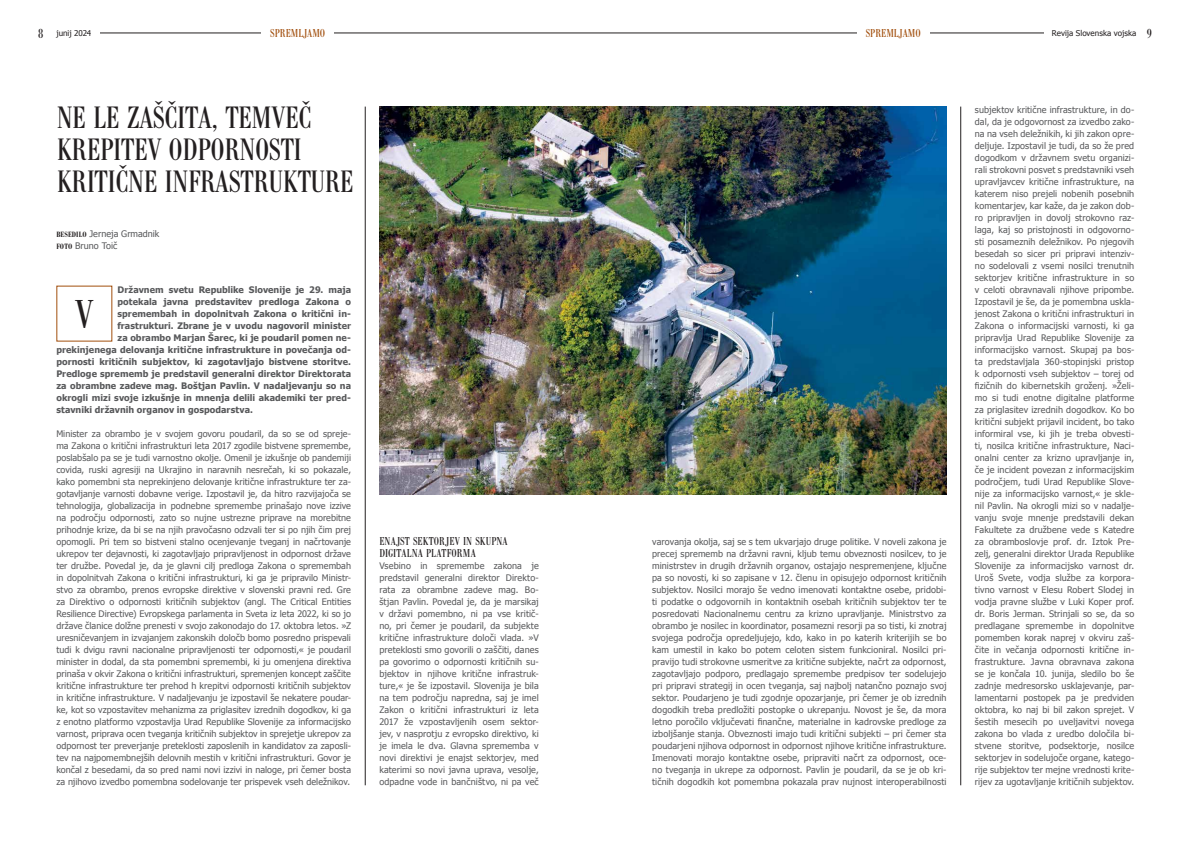
<style>
.page{position:relative;width:1191px;height:842px;background:#fff}
.page>*{position:absolute;margin:0;border:0;box-sizing:border-box;transform-origin:0 0}
.t1{font:condensed 42px "Bodoni Ant TEE";color:#231f20}
.t2{font:condensed 32.2px/32.2px "Bodoni Ant TEE";letter-spacing:-.015em;color:#231f20}
.t3{font:condensed 12px/12px "Bodoni Ant TEE";letter-spacing:.005em;color:#231f20}
.t4{font:condensed 12px "Bodoni Ant TEE";color:#a14e0c}
.t5{font:9px/12px "Tahoma";letter-spacing:.01em;color:#58595b;text-align:justify}
.t6{font:700 9px "Tahoma";letter-spacing:.005em;color:#58595b}
.t7{font:8px "Tahoma";color:#231f20}
.s1{font-family:"Bodoni Ant TEE";font-stretch:condensed;font-size:14px}
.s2{font-family:"Bodoni Ant TEE";font-weight:600;font-stretch:condensed;font-size:8px;color:#231f20}
</style>
<div class="page">
<hr style="left:14px;top:33px;width:1030px;height:1px;background:#231f20">
<div style="left:0;top:21px;width:99px;height:23px;background:#fff"></div>
<div style="left:262px;top:23px;width:72px;height:20px;background:#fff"></div>
<div style="left:857px;top:23px;width:72px;height:20px;background:#fff"></div>
<img style="left:379px;top:107px;width:567px;height:388px">
<hr style="left:960px;top:107px;width:1px;height:678px;background:#231f20">
<hr style="left:365px;top:107px;width:1px;height:678px;background:#231f20">
<p class="t7" style="left:38px;top:28px;width:54px"><span class="s1">8</span> junij 2024</p>
<h3 class="t4" style="left:270px;top:27px;width:56px">SPREMLJAMO</h3>
<h3 class="t4" style="left:865px;top:27px;width:56px">SPREMLJAMO</h3>
<p class="t7" style="left:1052px;top:28px;width:101px">Revija Slovenska vojska <span class="s1">9</span></p>
<h2 class="t2" style="left:57px;top:102px;width:299px">NE LE ZAŠČITA, TEMVEČ<br>KREPITEV ODPORNOSTI<br>KRITIČNE INFRASTRUKTURE</h2>
<p class="t5" style="left:56px;top:227px;width:104px"><span class="s2">BESEDILO</span> Jerneja Grmadnik<br><span class="s2">FOTO</span> Bruno Toič</p>
<p class="t6" style="left:117px;top:284px;width:235px">Državnem svetu Republike Slovenije je 29. maja</p>
<p class="t6" style="left:117px;top:296px;width:235px">potekala javna predstavitev predloga Zakona o</p>
<p class="t6" style="left:117px;top:308px;width:235px">spremembah in dopolnitvah Zakona o kritični in-</p>
<p class="t6" style="left:117px;top:320px;width:235px">frastrukturi. Zbrane je v uvodu nagovoril minister</p>
<p class="t6" style="left:117px;top:332px;width:235px">za obrambo Marjan Šarec, ki je poudaril pomen ne-</p>
<p class="t6" style="left:56px;top:344px;width:296px">prekinjenega delovanja kritične infrastrukture in povečanja od-</p>
<p class="t6" style="left:56px;top:356px;width:296px">pornosti kritičnih subjektov, ki zagotavljajo bistvene storitve.</p>
<p class="t6" style="left:56px;top:368px;width:296px">Predloge sprememb je predstavil generalni direktor Direktorata</p>
<p class="t6" style="left:56px;top:380px;width:296px">za obrambne zadeve mag. Boštjan Pavlin. V nadaljevanju so na</p>
<p class="t6" style="left:56px;top:392px;width:296px">okrogli mizi svoje izkušnje in mnenja delili akademiki ter pred-</p>
<p class="t6" style="left:56px;top:404px;width:198px">stavniki državnih organov in gospodarstva.</p>
<p class="t5" style="left:56px;top:427px;width:296px">Minister za obrambo je v svojem govoru poudaril, da so se od spreje&shy;ma Zakona o kritični infrastrukturi leta 2017 zgodile bistvene spremembe, poslabšalo pa se je tudi varnostno okolje. Omenil je izkušnje ob pandemiji covida, ruski agresiji na Ukrajino in naravnih nesrečah, ki so pokazale, kako pomembni sta neprekinjeno delovanje kritične infrastrukture ter za&shy;gotavljanje varnosti dobavne verige. Izpostavil je, da hitro razvijajoča se tehnologija, globalizacija in podnebne spremembe prinašajo nove izzive na področju odpornosti, zato so nujne ustrezne priprave na morebitne prihodnje krize, da bi se na njih pravočasno odzvali ter si po njih čim prej opomogli. Pri tem so bistveni stalno ocenjevanje tveganj in načrtovanje ukrepov ter dejavnosti, ki zagotavljajo pripravljenost in odpornost države ter družbe. Povedal je, da je glavni cilj predloga Zakona o spremembah in dopolnitvah Zakona o kritični infrastrukturi, ki ga je pripravilo Ministr&shy;stvo za obrambo, prenos evropske direktive v slovenski pravni red. Gre za Direktivo o odpornosti kritičnih subjektov (angl. The Critical Entities Resilience Directive) Evropskega parlamenta in Sveta iz leta 2022, ki so jo države članice dolžne prenesti v svojo zakonodajo do 17. oktobra letos. »Z uresničevanjem in izvajanjem zakonskih določb bomo posredno prispevali tudi k dvigu ravni nacionalne pripravljenosti ter odpornosti,« je poudaril minister in dodal, da sta pomembni spremembi, ki ju omenjena direktiva prinaša v okvir Zakona o kritični infrastrukturi, spremenjen koncept zaščite kritične infrastrukture ter prehod h krepitvi odpornosti kritičnih subjektov in kritične infrastrukture. V nadaljevanju je izpostavil še nekatere poudar&shy;ke, kot so vzpostavitev mehanizma za priglasitev izrednih dogodkov, ki ga z enotno platformo vzpostavlja Urad Republike Slovenije za informacijsko varnost, priprava ocen tveganja kritičnih subjektov in sprejetje ukrepov za odpornost ter preverjanje preteklosti zaposlenih in kandidatov za zaposli&shy;tev na najpomembnejših delovnih mestih v kritični infrastrukturi. Govor je končal z besedami, da so pred nami novi izzivi in naloge, pri čemer bosta za njihovo izvedbo pomembna sodelovanje ter prispevek vseh deležnikov.</p>
<h1 class="t1" style="left:75px;top:292px;width:20px">V</h1>
<h3 class="t3" style="left:379px;top:536px;width:130px">ENAJST SEKTORJEV IN SKUPNA<br>DIGITALNA PLATFORMA</h3>
<p class="t5" style="left:379px;top:560px;width:161px">Vsebino in spremembe zakona je predstavil generalni direktor Direkto&shy;rata za obrambne zadeve mag. Bo&shy;štjan Pavlin. Povedal je, da je marsikaj v državi pomembno, ni pa vse kritič&shy;no, pri čemer je poudaril, da subjekte kritične infrastrukture določi vlada. »V preteklosti smo govorili o zaščiti, danes pa govorimo o odpornosti kritičnih su&shy;bjektov in njihove kritične infrastruk&shy;ture,« je še izpostavil. Slovenija je bila na tem področju napredna, saj je imel Zakon o kritični infrastrukturi iz leta 2017 že vzpostavljenih osem sektor&shy;jev, v nasprotju z evropsko direktivo, ki je imela le dva. Glavna sprememba v novi direktivi je enajst sektorjev, med katerimi so novi javna uprava, vesolje, odpadne vode in bančništvo, ni pa več</p>
<p class="t5" style="left:652px;top:536px;width:296px">varovanja okolja, saj se s tem ukvarjajo druge politike. V noveli zakona je precej sprememb na državni ravni, kljub temu obveznosti nosilcev, to je ministrstev in drugih državnih organov, ostajajo nespremenjene, ključne pa so novosti, ki so zapisane v 12. členu in opisujejo odpornost kritičnih subjektov. Nosilci morajo še vedno imenovati kontaktne osebe, pridobi&shy;ti podatke o odgovornih in kontaktnih osebah kritičnih subjektov ter te posredovati Nacionalnemu centru za krizno upravljanje. Ministrstvo za obrambo je nosilec in koordinator, posamezni resorji pa so tisti, ki znotraj svojega področja opredeljujejo, kdo, kako in po katerih kriterijih se bo kam umestil in kako bo potem celoten sistem funkcioniral. Nosilci pri&shy;pravijo tudi strokovne usmeritve za kritične subjekte, načrt za odpornost, zagotavljajo podporo, predlagajo spremembe predpisov ter sodelujejo pri pripravi strategij in ocen tveganja, saj najbolj natančno poznajo svoj sektor. Poudarjeno je tudi zgodnje opozarjanje, pri čemer je ob izrednih dogodkih treba predložiti postopke o ukrepanju. Novost je še, da mora letno poročilo vključevati finančne, materialne in kadrovske predloge za izboljšanje stanja. Obveznosti imajo tudi kritični subjekti – pri čemer sta poudarjeni njihova odpornost in odpornost njihove kritične infrastrukture.<br>Imenovati morajo kontaktne osebe, pripraviti načrt za odpornost, oce&shy;no tveganja in ukrepe za odpornost. Pavlin je poudaril, da se je ob kri&shy;tičnih dogodkih kot pomembna pokazala prav nujnost interoperabilnosti</p>
<p class="t5" style="left:975px;top:103px;width:161px">subjektov kritične infrastrukture, in do&shy;dal, da je odgovornost za izvedbo zako&shy;na na vseh deležnikih, ki jih zakon opre&shy;deljuje. Izpostavil je tudi, da so že pred dogodkom v državnem svetu organizi&shy;rali strokovni posvet s predstavniki vseh upravljavcev kritične infrastrukture, na katerem niso prejeli nobenih posebnih komentarjev, kar kaže, da je zakon dob&shy;ro pripravljen in dovolj strokovno raz&shy;laga, kaj so pristojnosti in odgovorno&shy;sti posameznih deležnikov. Po njegovih besedah so sicer pri pripravi intenziv&shy;no sodelovali z vsemi nosilci trenutnih sektorjev kritične infrastrukture in so v celoti obravnavali njihove pripombe.<br>Izpostavil je še, da je pomembna uskla&shy;jenost Zakona o kritični infrastrukturi in Zakona o informacijski varnosti, ki ga pripravlja Urad Republike Slovenije za informacijsko varnost. Skupaj pa bos&shy;ta predstavljala 360-stopinjski pristop k odpornosti vseh subjektov – torej od fizičnih do kibernetskih groženj. »Želi&shy;mo si tudi enotne digitalne platforme za priglasitev izrednih dogodkov. Ko bo kritični subjekt prijavil incident, bo tako informiral vse, ki jih je treba obvesti&shy;ti, nosilca kritične infrastrukture, Naci&shy;onalni center za krizno upravljanje in, če je incident povezan z informacijskim področjem, tudi Urad Republike Slove&shy;nije za informacijsko varnost,« je skle&shy;nil Pavlin. Na okrogli mizi so v nadalje&shy;vanju svoje mnenje predstavili dekan Fakultete za družbene vede s Katedre za obramboslovje prof. dr. Iztok Pre&shy;zelj, generalni direktor Urada Republike Slovenije za informacijsko varnost dr.<br>Uroš Svete, vodja službe za korpora&shy;tivno varnost v Elesu Robert Slodej in vodja pravne službe v Luki Koper prof. dr. Boris Jerman. Strinjali so se, da so predlagane spremembe in dopolnitve pomemben korak naprej v okviru zaš&shy;čite in večanja odpornosti kritične in&shy;frastrukture. Javna obravnava zakona se je končala 10. junija, sledilo bo še zadnje medresorsko usklajevanje, par&shy;lamentarni postopek pa je predviden oktobra, ko naj bi bil zakon sprejet. V šestih mesecih po uveljavitvi novega zakona bo vlada z uredbo določila bi&shy;stvene storitve, podsektorje, nosilce sektorjev in sodelujoče organe, katego&shy;rije subjektov ter mejne vrednosti krite&shy;rijev za ugotavljanje kritičnih subjektov.</p>
</div>
